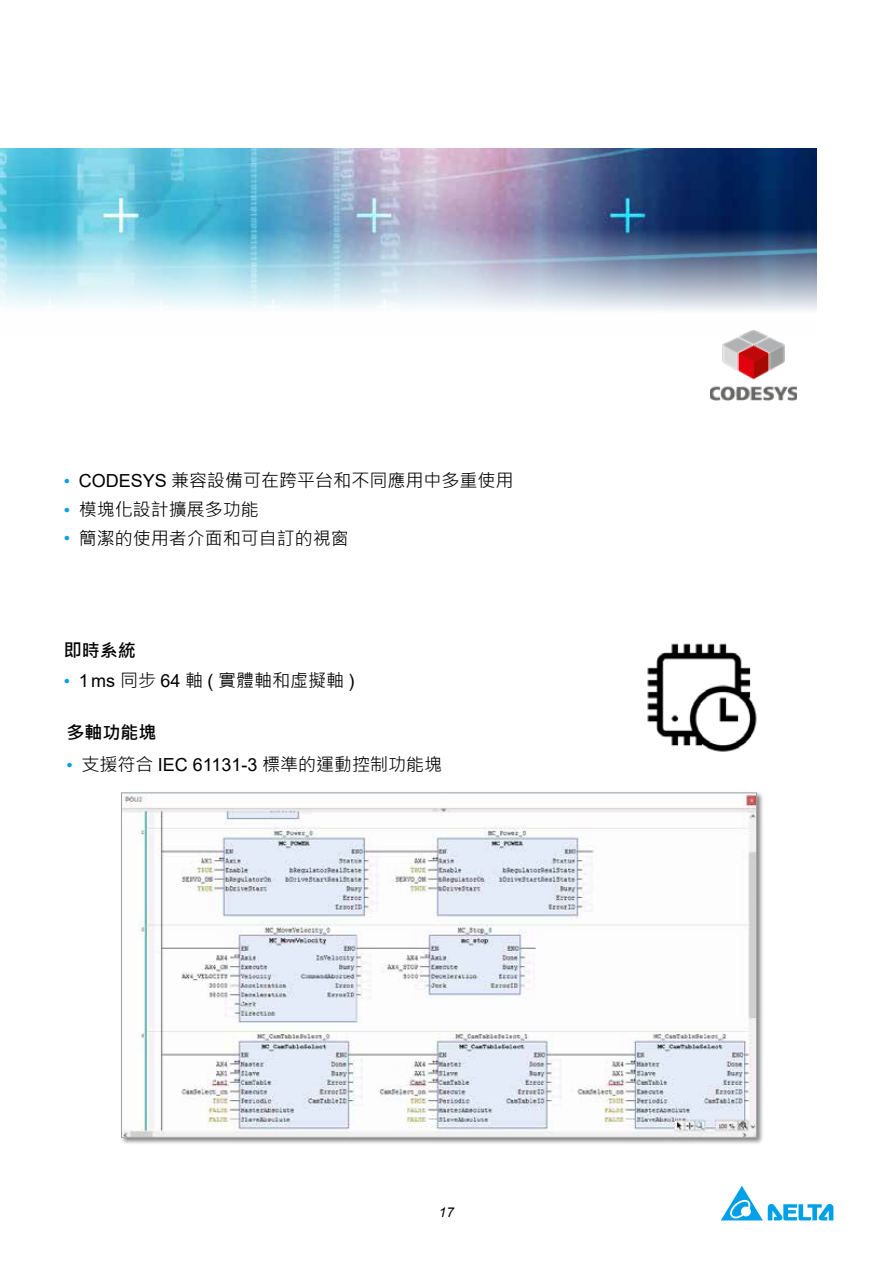
<style>
.page{position:relative;width:893px;height:1263px;background:#fff}
.page>*{position:absolute;margin:0;border:0;box-sizing:border-box;transform-origin:0 0}
.t1{font:18px "Microsoft Jheng Hei";color:#000}
.t2{font:700 18px "Microsoft Jheng Hei";color:#000}
.t3{font:italic 13.5px "Arial";color:#000}
.s1{font-family:"Arial"}
</style>
<div class="page">
<svg style="left:721px;top:1186px;width:112px;height:34px"></svg>
<div style="left:120px;top:791px;width:644px;height:354px;background:#000;opacity:.5"></div>
<img style="left:123px;top:795px;width:632px;height:340px">
<img style="left:647px;top:643px;width:110px;height:109px">
<img style="left:0;top:149px;width:816px;height:161px">
<img style="left:710px;top:330px;width:87px;height:71px">
<p class="t1" style="left:64px;top:469px;width:451px"><sup>●</sup> <span class="s1">CODESYS</span> 兼容設備可在跨平台和不同應用中多重使用</p>
<p class="t1" style="left:64px;top:498px;width:196px"><sup>●</sup> 模塊化設計擴展多功能</p>
<p class="t1" style="left:64px;top:527px;width:286px"><sup>●</sup> 簡潔的使用者介面和可自訂的視窗</p>
<p class="t2" style="left:64px;top:639px;width:73px">即時系統</p>
<p class="t1" style="left:64px;top:669px;width:292px"><sup>●</sup> <span class="s1">1 ms</span> 同步 <span class="s1">64</span> 軸 <span class="s1">(</span> 實體軸和虛擬軸 <span class="s1">)</span></p>
<p class="t2" style="left:66px;top:721px;width:92px">多軸功能塊</p>
<p class="t1" style="left:66px;top:753px;width:377px"><sup>●</sup> 支援符合 <span class="s1">IEC 61131-3</span> 標準的運動控制功能塊</p>
<p class="t3" style="left:439px;top:1203px;width:17px">17</p>
</div>
